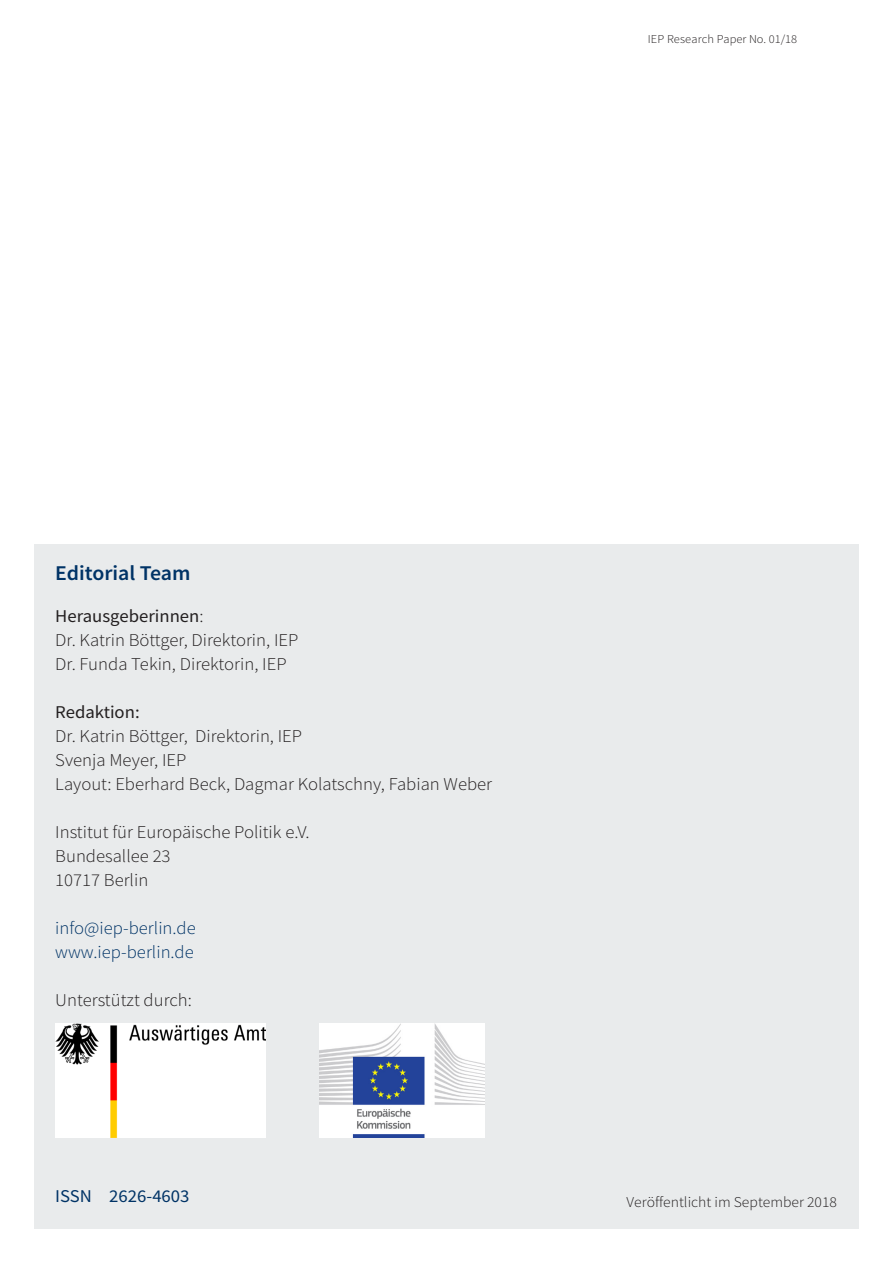
<style>
.page{position:relative;width:893px;height:1263px;background:#fff}
.page>*{position:absolute;margin:0;border:0;box-sizing:border-box;transform-origin:0 0}
.Boxes_Überschriften{font:600 21px "Source Sans Pro";color:#036;scale:1.04 1}
.Boxes_Text{font:300 18px "Source Sans Pro";color:#231f20;scale:1.04 1}
.Boxes_Text-2{font:300 18px "Source Sans Pro";color:#036;scale:1.04 1}
.Boxes_Text-3{font:18px "Source Sans Pro";color:#231f20;scale:1.04 1}
.Boxes_Text-4{font:18px "Source Sans Pro";color:#036;scale:1.04 1}
.t1{font:300 15px "Source Sans Pro";color:#231f20;scale:1.04 1}
.t2{font:300 12px "Source Sans Pro";letter-spacing:.01em;color:#231f20;scale:1.04 1}
.s1{font-weight:300}
</style>
<div class="page">
<div style="left:34px;top:544px;width:825px;height:684px;background:#e9ebec"></div>
<img style="left:55px;top:1024px;width:210px;height:114px">
<img style="left:320px;top:1024px;width:165px;height:114px">
<p class="t2" style="left:648px;top:32px;width:145px">IEP Research Paper No. 01/18</p>
<p class="Boxes_Überschriften" style="left:55px;top:559px;width:132px">Editorial Team</p>
<p class="Boxes_Text-3" style="left:55px;top:605px;width:144px">Herausgeberinnen<span class="s1">:</span></p>
<p class="Boxes_Text" style="left:55px;top:629px;width:235px">Dr. Katrin Böttger, Direktorin, IEP</p>
<p class="Boxes_Text" style="left:55px;top:653px;width:224px">Dr. Funda Tekin, Direktorin, IEP</p>
<p class="Boxes_Text-3" style="left:55px;top:701px;width:83px">Redaktion:</p>
<p class="Boxes_Text" style="left:55px;top:725px;width:239px">Dr. Katrin Böttger, Direktorin, IEP</p>
<p class="Boxes_Text" style="left:55px;top:749px;width:128px">Svenja Meyer, IEP</p>
<p class="Boxes_Text" style="left:55px;top:773px;width:422px">Layout: Eberhard Beck, Dagmar Kolatschny, Fabian Weber</p>
<p class="Boxes_Text" style="left:55px;top:821px;width:246px">Institut für Europäische Politik e.V.</p>
<p class="Boxes_Text" style="left:55px;top:845px;width:112px">Bundesallee 23</p>
<p class="Boxes_Text" style="left:55px;top:869px;width:91px">10717 Berlin</p>
<p class="Boxes_Text-2" style="left:55px;top:917px;width:137px">info@iep-berlin.de</p>
<p class="Boxes_Text-2" style="left:55px;top:941px;width:135px">www.iep-berlin.de</p>
<p class="Boxes_Text" style="left:55px;top:989px;width:133px">Unterstützt durch:</p>
<p class="Boxes_Text-4" style="left:55px;top:1185px;width:131px">ISSN 2626-4603</p>
<p class="t1" style="left:627px;top:1193px;width:204px">Veröffentlicht im September 2018</p>
</div>
